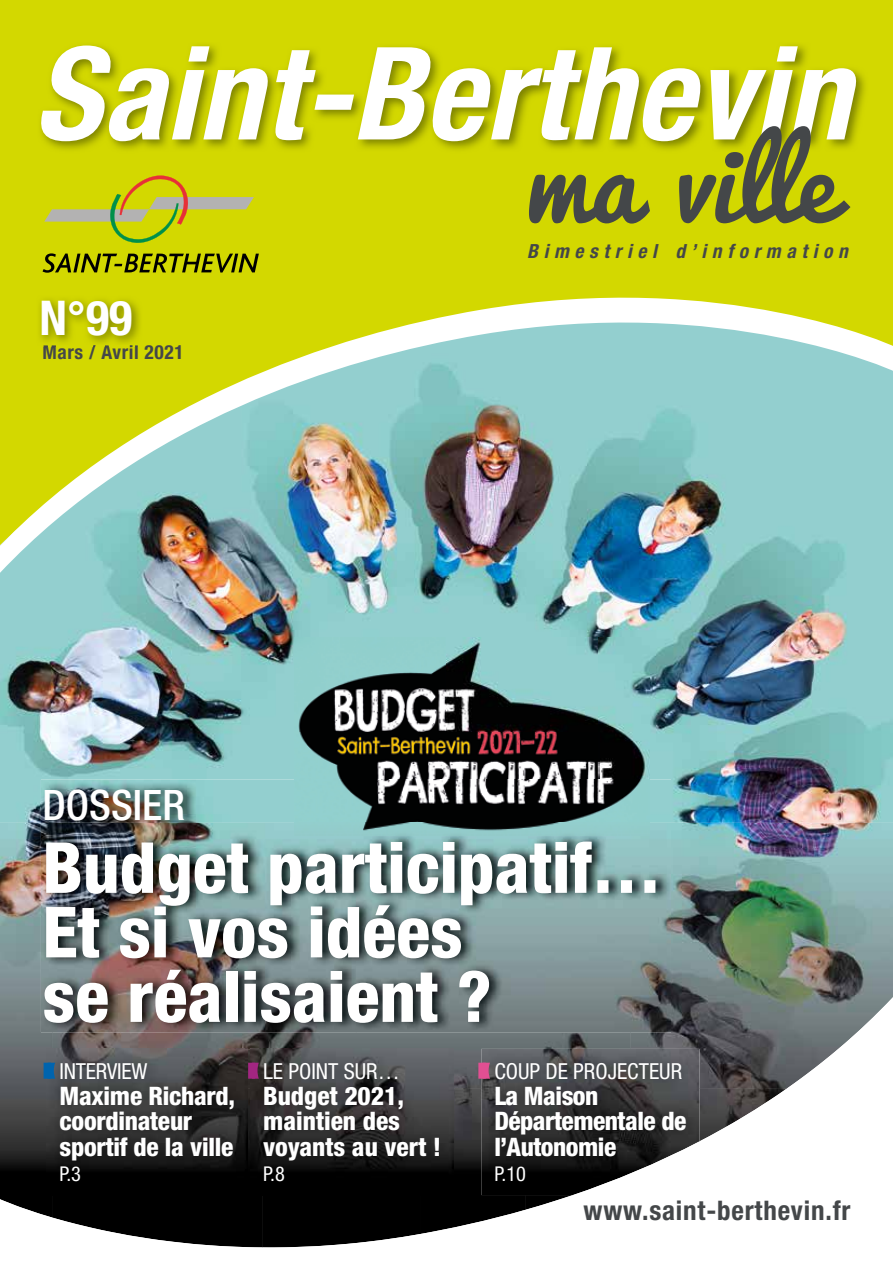
<style>
.page{position:relative;width:893px;height:1263px;background:#fff}
.page>*{position:absolute;margin:0;border:0;box-sizing:border-box;transform-origin:0 0}
.t1{font:italic 700 condensed 129px "Helvetica Neue";letter-spacing:.01em;color:#fff}
.t2{font:800 condensed 70.5px/64.5px "Helvetica Neue";color:#fff}
.t3{font:700 condensed 48px "Helvetica Neue";color:#fff}
.t4{font:500 condensed 42px "Helvetica Neue";color:#fff}
.t5{font:700 condensed 27px "Helvetica Neue";letter-spacing:.03em;color:#444749}
.t6{font:800 condensed 25.5px/25.5px "Helvetica Neue";letter-spacing:-.01em;color:#fff}
.t7{font:condensed 22.05px "Helvetica Neue";color:#fff}
.t8{font:condensed 20.4px "Helvetica Neue";color:#fff}
.t9{font:italic 700 condensed 19.5px "Helvetica Neue";letter-spacing:.29em;color:#444749}
.t10{font:700 condensed 19.5px "Helvetica Neue";letter-spacing:.03em;color:#444749}
</style>
<div class="page">
<img style="left:0;top:593px;width:893px;height:230px">
<img style="left:0;top:823px;width:41px;height:149px">
<img style="left:671px;top:823px;width:222px;height:149px">
<div style="left:0;top:0;width:893px;height:268px;background:#d3d800"></div>
<svg style="left:0;top:972px;width:893px;height:276px"></svg>
<img style="left:0;top:268px;width:893px;height:325px">
<img style="left:36px;top:295px;width:106px;height:51px">
<img style="left:44px;top:345px;width:98px;height:1px">
<img style="left:38px;top:42px;width:831px;height:111px">
<svg style="left:529px;top:126px;width:321px;height:98px;background:#9ba018"></svg>
<img style="left:47px;top:1049px;width:200px;height:146px">
<svg style="left:44px;top:1063px;width:11px;height:16px"></svg>
<img style="left:250px;top:1049px;width:203px;height:146px">
<svg style="left:248px;top:1063px;width:11px;height:16px"></svg>
<img style="left:481px;top:1049px;width:218px;height:146px">
<img style="left:573px;top:1141px;width:126px;height:54px">
<svg style="left:478px;top:1063px;width:12px;height:16px"></svg>
<img style="left:41px;top:779px;width:630px;height:253px">
<svg style="left:44px;top:175px;width:210px;height:69px;background:#c8cb1f"></svg>
<svg style="left:43px;top:253px;width:216px;height:20px;background:#868900"></svg>
<img style="left:294px;top:638px;width:356px;height:197px">
<h1 class="t1" style="left:34px;top:15px;width:818px">Saint-Berthevin</h1>
<h3 class="t3" style="left:39px;top:289px;width:94px">N°99</h3>
<p class="t10" style="left:43px;top:341px;width:143px">Mars / Avril 2021</p>
<p class="t9" style="left:527px;top:239px;width:322px">Bimestriel d’information</p>
<h3 class="t4" style="left:43px;top:780px;width:144px">DOSSIER</h3>
<h2 class="t2" style="left:43px;top:834px;width:621px">Budget participatif…<br>Et si vos idées<br>se réalisaient ?</h2>
<p class="t7" style="left:60px;top:1058px;width:89px">INTERVIEW</p>
<p class="t6" style="left:60px;top:1082px;width:177px">Maxime Richard, coordinateur sportif de la ville</p>
<p class="t8" style="left:60px;top:1162px;width:23px">P.3</p>
<p class="t7" style="left:263px;top:1058px;width:138px">LE POINT SUR…</p>
<p class="t6" style="left:263px;top:1082px;width:180px">Budget 2021, maintien des voyants au vert !</p>
<p class="t8" style="left:263px;top:1162px;width:23px">P.8</p>
<p class="t7" style="left:494px;top:1058px;width:189px">COUP DE PROJECTEUR</p>
<p class="t6" style="left:494px;top:1082px;width:194px">La Maison<br>Départementale de l’Autonomie</p>
<p class="t8" style="left:494px;top:1162px;width:33px">P.10</p>
<p class="t5" style="left:584px;top:1194px;width:268px">www.saint-berthevin.fr</p>
</div>
